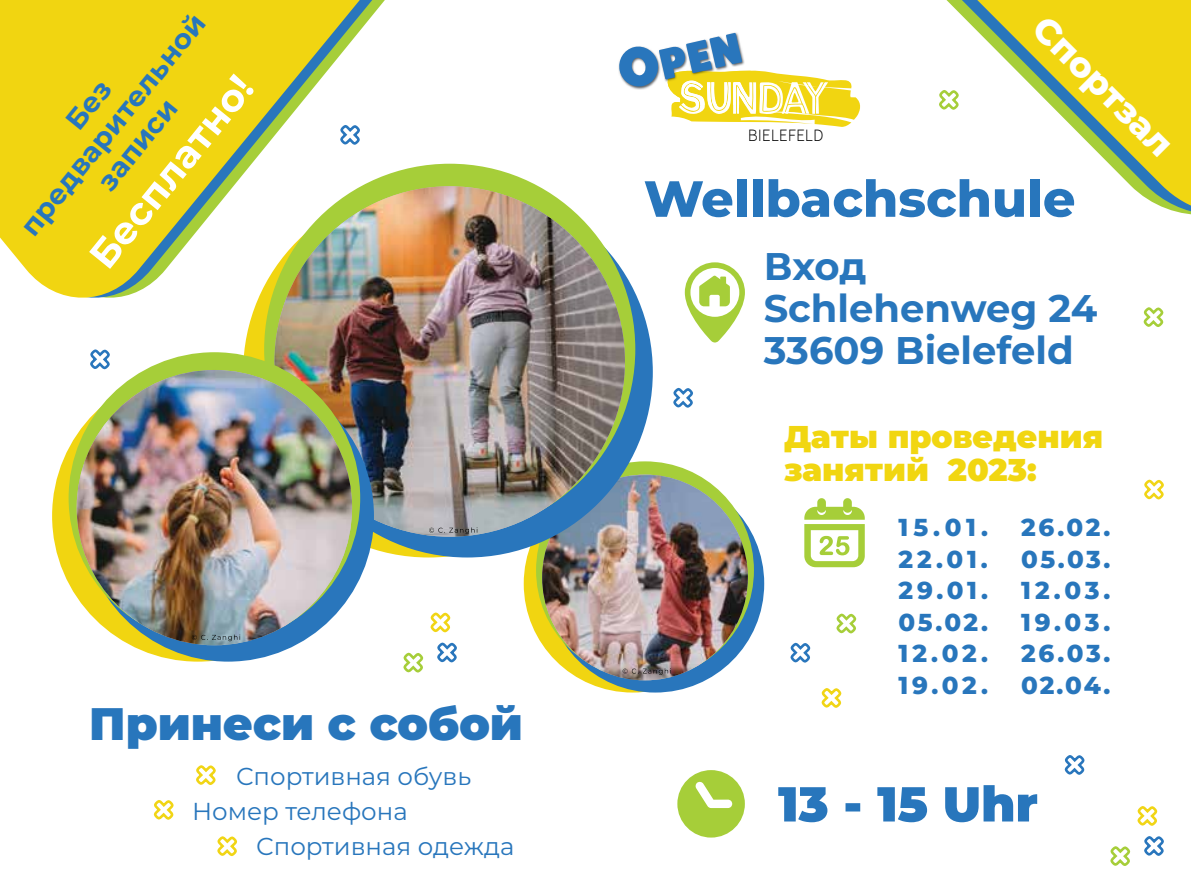
<style>
.page{position:relative;width:1191px;height:893px;background:#fff}
.page>*{position:absolute;margin:0;border:0;box-sizing:border-box;transform-origin:0 0}
.t1{font:800 50.75px "Montserrat";color:#2876bc}
.t2{font:900 45.5px "Montserrat";color:#2876bc}
.t3{font:43.05px "Mister London Sans";color:#2976bc}
.t4{font:700 38.5px/42px "Montserrat";color:#2876bc}
.t5{font:700 38.5px "Montserrat";color:#fff}
.t6{font:800 35px "Montserrat";color:#fff}
.t7{font:900 31.5px/33.2px "Montserrat";color:#f1d611}
.t8{font:700 28px/31.5px "Montserrat";color:#2876bc;text-align:center}
.t9{font:800 24.5px/31.5px "Montserrat";letter-spacing:.145em;color:#2876bc;text-align:justify}
.t10{font:24.5px/35px "Montserrat";color:#2876bc}
.t11{font:300 17.32px "Source Sans Pro";color:#000}
.s1{font-size:53.2px}
</style>
<div class="page">
<div style="left:524px;top:475px;width:217px;height:217px;background:#f1d511;border-radius:50%"></div>
<div style="left:546px;top:475px;width:218px;height:217px;background:#2976bc;border-radius:50%"></div>
<div style="left:536px;top:461px;width:218px;height:218px;background:#a6ce39;border-radius:50%"></div>
<img style="left:542px;top:475px;width:206px;height:205px;border-radius:103px">
<svg style="left:671px;top:70px;width:190px;height:57px"></svg>
<img style="left:618px;top:32px;width:132px;height:58px">
<img style="left:666px;top:71px;width:84px;height:34px">
<img style="left:680px;top:81px;width:25px;height:24px">
<img style="left:707px;top:82px;width:24px;height:23px">
<img style="left:733px;top:82px;width:17px;height:23px">
<div style="left:282px;top:186px;width:371px;height:371px;background:#2976bc;border-radius:50%"></div>
<div style="left:264px;top:164px;width:371px;height:371px;background:#a6ce39;border-radius:50%"></div>
<img style="left:274px;top:186px;width:351px;height:351px;border-radius:175px">
<svg style="left:90px;top:349px;width:20px;height:21px"></svg>
<svg style="left:1144px;top:479px;width:20px;height:21px"></svg>
<svg style="left:1064px;top:755px;width:21px;height:20px"></svg>
<svg style="left:836px;top:613px;width:21px;height:21px"></svg>
<svg style="left:1143px;top:307px;width:21px;height:20px"></svg>
<svg style="left:673px;top:387px;width:20px;height:21px"></svg>
<svg style="left:790px;top:642px;width:21px;height:21px"></svg>
<svg style="left:430px;top:612px;width:21px;height:21px"></svg>
<svg style="left:437px;top:642px;width:20px;height:21px"></svg>
<svg style="left:403px;top:652px;width:21px;height:21px"></svg>
<svg style="left:1137px;top:806px;width:21px;height:20px"></svg>
<svg style="left:1144px;top:836px;width:20px;height:20px"></svg>
<svg style="left:1110px;top:846px;width:21px;height:20px"></svg>
<svg style="left:384px;top:0;width:13px;height:307px"></svg>
<svg style="left:372px;top:0;width:12px;height:307px"></svg>
<svg style="left:0;top:0;width:372px;height:307px;fill:#f1d511"></svg>
<div style="left:52px;top:370px;width:292px;height:292px;background:#f1d511;border-radius:50%"></div>
<div style="left:82px;top:370px;width:292px;height:292px;background:#2976bc;border-radius:50%"></div>
<div style="left:69px;top:352px;width:291px;height:292px;background:#a6ce39;border-radius:50%"></div>
<img style="left:77px;top:370px;width:275px;height:275px;border-radius:138px">
<svg style="left:947px;top:0;width:244px;height:214px"></svg>
<svg style="left:962px;top:0;width:229px;height:212px"></svg>
<svg style="left:804px;top:498px;width:60px;height:69px"></svg>
<svg style="left:677px;top:770px;width:68px;height:67px"></svg>
<svg style="left:778px;top:785px;width:259px;height:37px"></svg>
<svg style="left:821px;top:688px;width:21px;height:20px"></svg>
<svg style="left:192px;top:635px;width:48px;height:6px"></svg>
<svg style="left:429px;top:527px;width:48px;height:7px"></svg>
<svg style="left:622px;top:668px;width:49px;height:7px"></svg>
<svg style="left:685px;top:262px;width:60px;height:80px"></svg>
<svg style="left:153px;top:800px;width:21px;height:20px"></svg>
<svg style="left:196px;top:765px;width:20px;height:20px"></svg>
<svg style="left:217px;top:836px;width:21px;height:20px"></svg>
<p class="t8" style="left:-11px;top:201px;width:277px;rotate:-51deg">Без предварительной записи</p>
<h3 class="t5" style="left:77px;top:247px;width:236px;rotate:-51deg">Бесплатно!</h3>
<h2 class="t2" style="left:89px;top:693px;width:435px">Принеси с собой</h2>
<p class="t10" style="left:192px;top:758px;width:281px;text-indent:44px">Спортивная обувь<br>Номер телефона</p>
<p class="t10" style="left:256px;top:828px;width:260px">Спортивная одежда</p>
<h3 class="t6" style="left:1055px;top:5px;width:183px;rotate:45deg">Спортзал</h3>
<h1 class="t1" style="left:644px;top:165px;width:433px">Wellbachschule</h1>
<h3 class="t4" style="left:763px;top:244px;width:335px">Вход<br>Schlehenweg 24<br>33609 Bielefeld</h3>
<h3 class="t3" style="left:613px;top:52px;width:127px;rotate:-13deg"><span class="s1">O</span>PEN</h3>
<p class="t11" style="left:747px;top:125px;width:77px">BIELEFELD</p>
<p class="t7" style="left:784px;top:420px;width:320px">Даты проведения занятий 2023:</p>
<p class="t9" style="left:898px;top:511px;width:91px">15.01.<br>22.01.<br>29.01.<br>05.02.<br>12.02.<br>19.02.</p>
<p class="t9" style="left:1021px;top:511px;width:91px">26.02.<br>05.03.<br>12.03.<br>19.03.<br>26.03.<br>02.04.</p>
</div>
